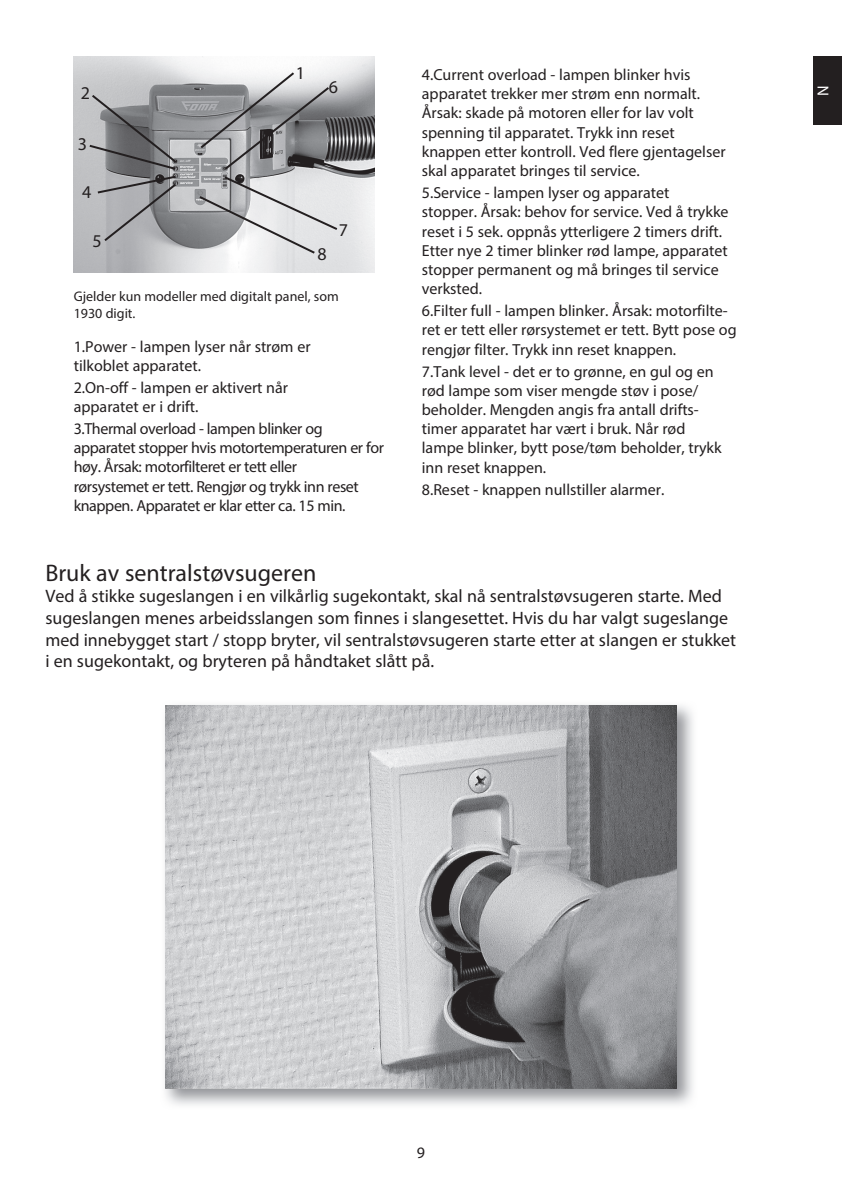
<style>
.page{position:relative;width:842px;height:1191px;background:#fff}
.page>*{position:absolute;margin:0;border:0;box-sizing:border-box;transform-origin:0 0}
.t1{font:24px "Myriad Pro";color:#231f20}
.t2{font:18px/21.6px "Myriad Pro";color:#231f20}
.t3{font:16px/19.2px "Myriad Pro";color:#231f20}
.t4{font:16px/19.2px "Myriad Pro";letter-spacing:-.025em;color:#231f20}
.t5{font:16px "Myriad Pro";color:#fff}
.t6{font:14px/16.8px "Myriad Pro";color:#231f20}
</style>
<div class="page">
<div style="left:814px;top:57px;width:28px;height:68px;background:#231f20"></div>
<img style="left:74px;top:57px;width:300px;height:215px">
<svg style="left:197px;top:70px;width:142px;height:185px;background:#b1b1b4"></svg>
<svg style="left:87px;top:93px;width:92px;height:150px;background:#949497"></svg>
<img style="left:165px;top:705px;width:512px;height:384px">
<p class="t2" style="left:81px;top:82px;width:11px">2</p>
<p class="t2" style="left:78px;top:133px;width:11px">3</p>
<p class="t2" style="left:82px;top:181px;width:11px">4</p>
<p class="t2" style="left:92px;top:230px;width:11px">5</p>
<p class="t2" style="left:296px;top:62px;width:11px">1</p>
<p class="t2" style="left:329px;top:76px;width:11px">6</p>
<p class="t2" style="left:318px;top:243px;width:11px">8</p>
<p class="t2" style="left:339px;top:219px;width:11px">7</p>
<p class="t6" style="left:74px;top:288px;width:267px">Gjelder kun modeller med digitalt panel, som<br>1930 digit.</p>
<p class="t3" style="left:74px;top:336px;width:238px">1.Power - lampen lyser når strøm er tilkoblet apparatet.</p>
<p class="t3" style="left:74px;top:377px;width:216px">2.On-off - lampen er aktivert når apparatet er i drift.</p>
<p class="t4" style="left:74px;top:419px;width:312px">3.Thermal overload - lampen blinker og apparatet stopper hvis motortemperaturen er for høy. Årsak: motorfilteret er tett eller<br>rørsystemet er tett. Rengjør og trykk inn reset knappen. Apparatet er klar etter ca. 15 min.</p>
<p class="t3" style="left:422px;top:65px;width:305px">4.Current overload - lampen blinker hvis apparatet trekker mer strøm enn normalt.<br>Årsak: skade på motoren eller for lav volt spenning til apparatet. Trykk inn reset knappen etter kontroll. Ved flere gjentagelser skal apparatet bringes til service.</p>
<p class="t3" style="left:422px;top:183px;width:308px">5.Service - lampen lyser og apparatet stopper. Årsak: behov for service. Ved å trykke reset i 5 sek. oppnås ytterligere 2 timers drift.<br>Etter nye 2 timer blinker rød lampe, apparatet stopper permanent og må bringes til service verksted.</p>
<p class="t3" style="left:422px;top:301px;width:316px">6.Filter full - lampen blinker. Årsak: motorfilte&shy;ret er tett eller rørsystemet er tett. Bytt pose og rengjør filter. Trykk inn reset knappen.</p>
<p class="t3" style="left:422px;top:361px;width:301px">7.Tank level - det er to grønne, en gul og en rød lampe som viser mengde støv i pose/ beholder. Mengden angis fra antall drifts&shy;timer apparatet har vært i bruk. Når rød lampe blinker, bytt pose/tøm beholder, trykk inn reset knappen.</p>
<p class="t3" style="left:422px;top:479px;width:244px">8.Reset - knappen nullstiller alarmer.</p>
<h1 class="t1" style="left:45px;top:558px;width:273px">Bruk av sentralstøvsugeren</h1>
<p class="t2" style="left:45px;top:585px;width:692px">Ved å stikke sugeslangen i en vilkårlig sugekontakt, skal nå sentralstøvsugeren starte. Med sugeslangen menes arbeidsslangen som finnes i slangesettet. Hvis du har valgt sugeslange med innebygget start / stopp bryter, vil sentralstøvsugeren starte etter at slangen er stukket i en sugekontakt, og bryteren på håndtaket slått på.</p>
<p class="t5" style="left:813px;top:96px;width:12px;rotate:-90deg">N</p>
<p class="t3" style="left:417px;top:1142px;width:10px">9</p>
</div>
